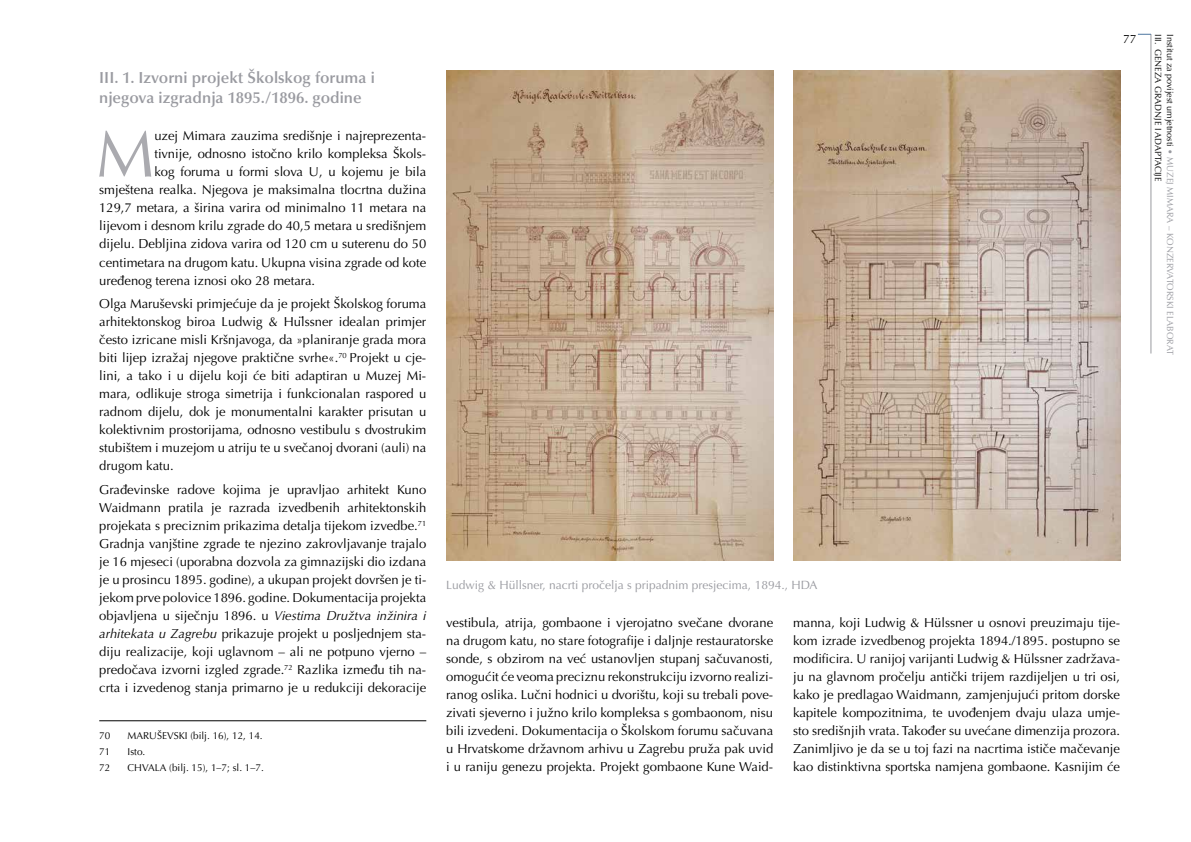
<style>
.page{position:relative;width:1191px;height:842px;background:#fff}
.page>*{position:absolute;margin:0;border:0;box-sizing:border-box;transform-origin:0 0}
.t1{font:65.6px "Optima LT Pro";color:#aaaaaf}
.t2{font:600 16px/20px "Optima LT Pro";color:#999aa0}
.t3{font:13px/18px "Optima LT Pro";color:#000;text-align:justify}
.t4{font:12px "Optima LT Pro";color:#999aa0}
.t5{font:12px "Optima LT Pro";color:#000}
.t6{font:10px "Optima LT Pro";color:#000}
.t7{font:9px/11.8px "Optima LT Pro";color:#000}
.s1{font-family:"Arial"}
.s2{font-style:italic}
.s3{color:#999aa0}
</style>
<div class="page">
<hr style="left:1150px;top:34px;width:1px;height:319px;background:#999aa0">
<svg style="left:1137px;top:34px;width:14px;height:1px"></svg>
<hr style="left:99px;top:721px;width:327px;height:1px;background:#000">
<img style="left:793px;top:71px;width:327px;height:489px">
<img style="left:446px;top:71px;width:327px;height:489px">
<p class="t2" style="left:99px;top:67px;width:277px">III. 1. Izvorni projekt Školskog foruma i njegova izgradnja 1895./1896. godine</p>
<h1 class="t1" style="left:96px;top:113px;width:60px">M</h1>
<p class="t3" style="left:154px;top:127px;width:273px">uzej Mimara zauzima središnje i najreprezenta-</p>
<p class="t3" style="left:154px;top:145px;width:273px">tivnije, odnosno istočno krilo kompleksa Škols-</p>
<p class="t3" style="left:154px;top:163px;width:273px">kog foruma u formi slova U, u kojemu je bila</p>
<p class="t3" style="left:99px;top:181px;width:328px">smještena realka. Njegova je maksimalna tlocrtna dužina</p>
<p class="t3" style="left:99px;top:199px;width:328px">129,7 metara, a širina varira od minimalno 11 metara na</p>
<p class="t3" style="left:99px;top:217px;width:328px">lijevom i desnom krilu zgrade do 40,5 metara u središnjem</p>
<p class="t3" style="left:99px;top:235px;width:328px">dijelu. Debljina zidova varira od 120 cm u suterenu do 50</p>
<p class="t3" style="left:99px;top:253px;width:328px">centimetara na drugom katu. Ukupna visina zgrade od kote</p>
<p class="t3" style="left:99px;top:271px;width:217px">uređenog terena iznosi oko 28 metara.</p>
<p class="t3" style="left:99px;top:295px;width:328px">Olga Maruševski primjećuje da je projekt Školskog foruma arhitektonskog biroa Ludwig &amp; Hu<span class="s1">̈</span>lssner idealan primjer često izricane misli Kršnjavoga, da »planiranje grada mora biti lijep izražaj njegove praktične svrhe«.<sup>70</sup> Projekt u cje&shy;lini, a tako i u dijelu koji će biti adaptiran u Muzej Mi&shy;mara, odlikuje stroga simetrija i funkcionalan raspored u radnom dijelu, dok je monumentalni karakter prisutan u kolektivnim prostorijama, odnosno vestibulu s dvostrukim stubištem i muzejom u atriju te u svečanoj dvorani (auli) na drugom katu.</p>
<p class="t3" style="left:99px;top:480px;width:328px">Građevinske radove kojima je upravljao arhitekt Kuno Waidmann pratila je razrada izvedbenih arhitektonskih projekata s preciznim prikazima detalja tijekom izvedbe.<sup>71<br></sup>Gradnja vanjštine zgrade te njezino zakrovljavanje trajalo je 16 mjeseci (uporabna dozvola za gimnazijski dio izdana je u prosincu 1895. godine), a ukupan projekt dovršen je ti&shy;jekom prve polovice 1896. godine. Dokumentacija projekta objavljena u siječnju 1896. u <span class="s2">Viestima Družtva inžinira i arhitekata u Zagrebu</span> prikazuje projekt u posljednjem sta&shy;diju realizacije, koji uglavnom – ali ne potpuno vjerno – predočava izvorni izgled zgrade.<sup>72</sup> Razlika između tih na&shy;crta i izvedenog stanja primarno je u redukciji dekoracije</p>
<p class="t6" style="left:99px;top:730px;width:13px">70</p>
<p class="t6" style="left:128px;top:730px;width:137px">MARUŠEVSKI (bilj. 16), 12, 14.</p>
<p class="t6" style="left:99px;top:746px;width:13px">71</p>
<p class="t6" style="left:128px;top:746px;width:19px">Isto.</p>
<p class="t6" style="left:99px;top:761px;width:13px">72</p>
<p class="t6" style="left:128px;top:761px;width:138px">CHVALA (bilj. 15), 1–7; sl. 1–7.</p>
<p class="t4" style="left:446px;top:577px;width:373px">Ludwig &amp; Hüllsner, nacrti pročelja s pripadnim presjecima, 1894., HDA</p>
<p class="t5" style="left:1123px;top:31px;width:15px">77</p>
<p class="t7" style="left:1176px;top:34px;width:323px;rotate:90deg">Institut za povijest umjetnosti <span class="s3">• MUZEJ MIMARA – KONZERVATORSKI ELABORAT<br></span>III. GENEZA GRADNJE I ADAPTACIJE</p>
<p class="t3" style="left:446px;top:613px;width:328px">vestibula, atrija, gombaone i vjerojatno svečane dvorane na drugom katu, no stare fotografije i daljnje restauratorske sonde, s obzirom na već ustanovljen stupanj sačuvanosti, omogućit će veoma preciznu rekonstrukciju izvorno realizi&shy;ranog oslika. Lučni hodnici u dvorištu, koji su trebali pove&shy;zivati sjeverno i južno krilo kompleksa s gombaonom, nisu bili izvedeni. Dokumentacija o Školskom forumu sačuvana u Hrvatskome državnom arhivu u Zagrebu pruža pak uvid i u raniju genezu projekta. Projekt gombaone Kune Waid-</p>
<p class="t3" style="left:793px;top:613px;width:328px">manna, koji Ludwig &amp; Hülssner u osnovi preuzimaju tije&shy;kom izrade izvedbenog projekta 1894./1895. postupno se modificira. U ranijoj varijanti Ludwig &amp; Hülssner zadržava&shy;ju na glavnom pročelju antički trijem razdijeljen u tri osi, kako je predlagao Waidmann, zamjenjujući pritom dorske kapitele kompozitnima, te uvođenjem dvaju ulaza umje&shy;sto središnjih vrata. Također su uvećane dimenzija prozora.<br>Zanimljivo je da se u toj fazi na nacrtima ističe mačevanje kao distinktivna sportska namjena gombaone. Kasnijim će</p>
</div>
